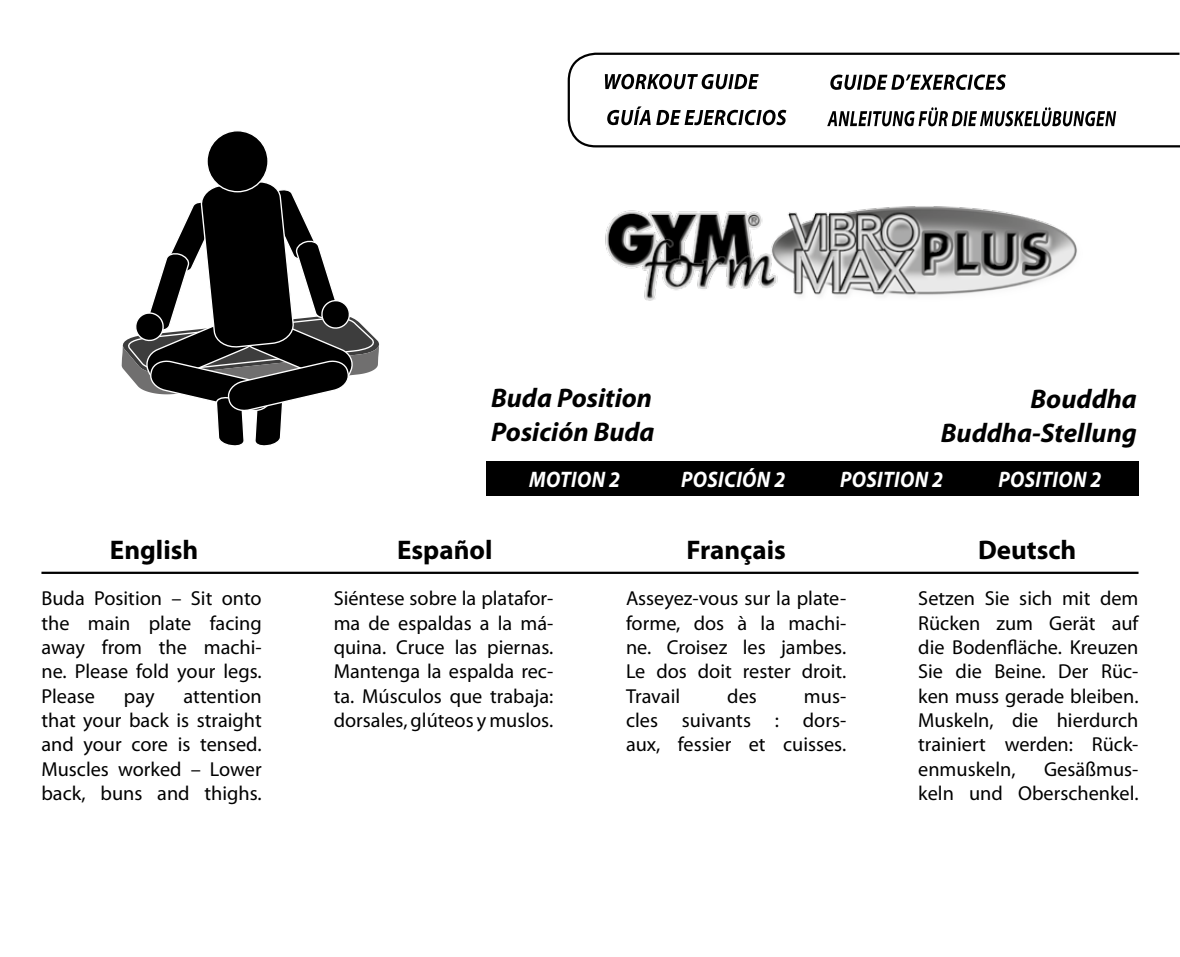
<style>
.page{position:relative;width:1180px;height:957px;background:#fff}
.page>*{position:absolute;margin:0;border:0;box-sizing:border-box;transform-origin:0 0}
.t1{font:italic 700 27px/33.8px "Myriad Pro";color:#000;text-align:right}
.t2{font:700 27px "Myriad Pro";color:#000}
.t3{font:italic 700 22.5px "Myriad Pro";letter-spacing:.02em;color:#fff;scale:.9 1}
.t4{font:20.25px/24.3px "Myriad Pro";color:#000;text-align:justify}
</style>
<div class="page">
<div style="left:486px;top:461px;width:652px;height:34px;background:#000"></div>
<hr style="left:41px;top:572px;width:1097px;height:2px;background:#000">
<svg style="left:567px;top:52px;width:613px;height:96px"></svg>
<svg style="left:605px;top:74px;width:154px;height:15px"></svg>
<svg style="left:607px;top:106px;width:179px;height:19px"></svg>
<svg style="left:830px;top:74px;width:176px;height:16px"></svg>
<svg style="left:827px;top:107px;width:289px;height:19px"></svg>
<img style="left:605px;top:206px;width:472px;height:95px">
<div style="left:207px;top:131px;width:61px;height:61px;background:#000;border-radius:50%"></div>
<div style="left:206px;top:130px;width:63px;height:62px;border:1px solid #fff;border-radius:50%"></div>
<svg style="left:121px;top:181px;width:259px;height:265px"></svg>
<h1 class="t2" style="left:110px;top:532px;width:90px">English</h1>
<p class="t4" style="left:41px;top:586px;width:222px">Buda Position – Sit onto the main plate facing away from the machi&shy;ne. Please fold your legs.<br>Please</p>
<p class="t4" style="left:41px;top:683px;width:222px;text-indent:142px">attention that your back is straight and your core is tensed.<br>Muscles worked – Lower back, buns and thighs.</p>
<p class="t4" style="left:124px;top:683px;width:32px">pay</p>
<h1 class="t1" style="left:491px;top:380px;width:165px;text-align:left">Buda Position<br>Posición Buda</h1>
<h1 class="t1" style="left:941px;top:381px;width:198px">Bouddha<br>Buddha-Stellung</h1>
<p class="t3" style="left:529px;top:465px;width:103px">MOTION 2</p>
<p class="t3" style="left:681px;top:465px;width:117px">POSICIÓN 2</p>
<p class="t3" style="left:840px;top:464px;width:116px">POSITION 2</p>
<p class="t3" style="left:998px;top:464px;width:116px">POSITION 2</p>
<h1 class="t2" style="left:397px;top:532px;width:97px">Español</h1>
<h1 class="t2" style="left:686px;top:532px;width:101px">Français</h1>
<h1 class="t2" style="left:978px;top:532px;width:100px">Deutsch</h1>
<p class="t4" style="left:334px;top:586px;width:221px">Siéntese sobre la platafor&shy;ma de espaldas a la má&shy;quina. Cruce las piernas.<br>Mantenga la espalda rec&shy;ta. Músculos que trabaja: dorsales, glúteos y muslos.</p>
<p class="t4" style="left:626px;top:586px;width:222px">Asseyez-vous sur la plate&shy;forme, dos à la machi&shy;ne. Croisez les jambes.<br>Le dos doit rester droit.<br>Travail</p>
<p class="t4" style="left:727px;top:683px;width:31px">des</p>
<p class="t4" style="left:626px;top:683px;width:222px;text-indent:178px">mus&shy;cles suivants : dors&shy;aux, fessier et cuisses.</p>
<p class="t4" style="left:918px;top:586px;width:222px">Setzen Sie sich mit dem Rücken zum Gerät auf die Bodenfläche. Kreuzen Sie die Beine. Der Rüc&shy;ken muss gerade bleiben.<br>Muskeln, die hierdurch trainiert werden: Rück&shy;enmuskeln,</p>
<p class="t4" style="left:918px;top:756px;width:222px;text-align:right">Gesäßmus-<br>keln und Oberschenkel.</p>
</div>
